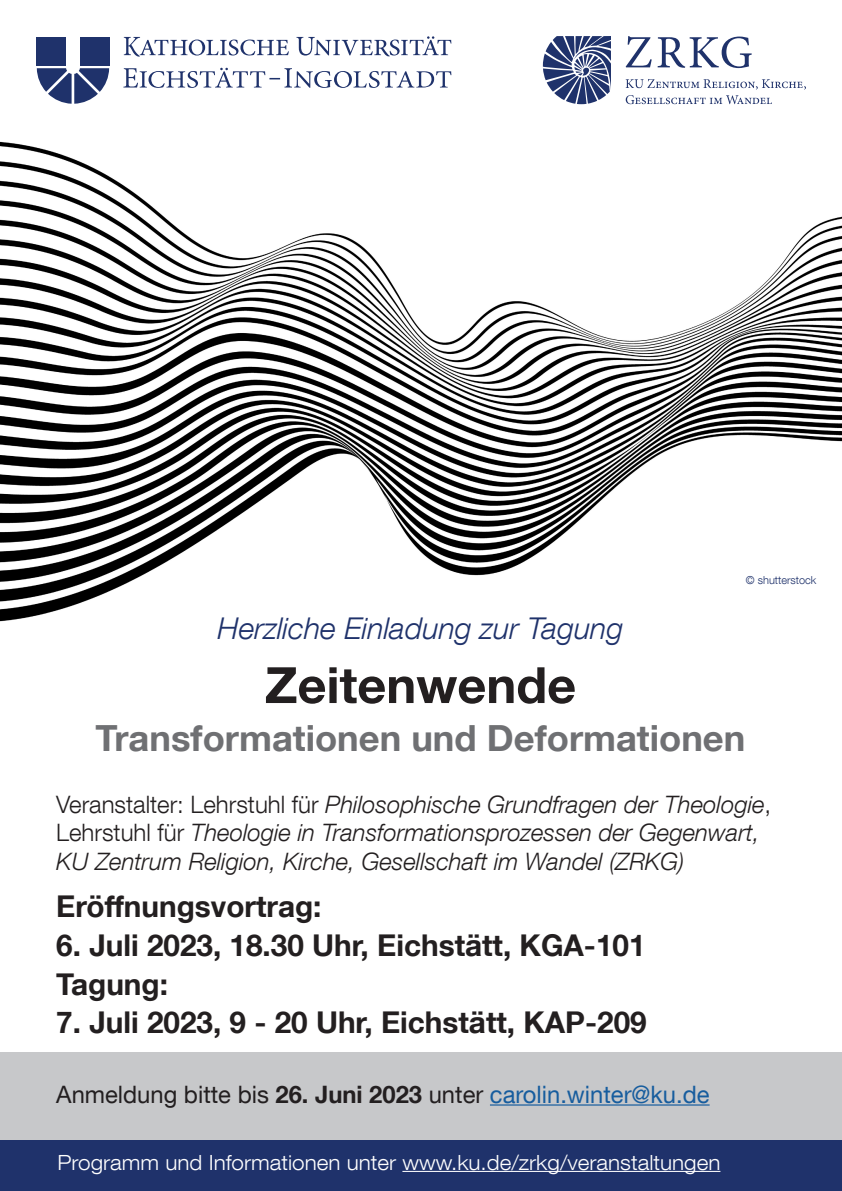
<style>
.page{position:relative;width:842px;height:1191px;background:#fff}
.page>*{position:absolute;margin:0;border:0;box-sizing:border-box;transform-origin:0 0}
.t1{font:700 50px "Helvetica Neue LT Com";color:#231f20}
.t2{font:700 36px "Helvetica Neue LT Com";color:#6f7073}
.t3{font:700 30px "Helvetica Neue LT Com";color:#231f20}
.t4{font:italic 300 30px "Helvetica Neue LT Com";color:#1f326b}
.t5{font:italic 300 24px/28.8px "Helvetica Neue LT Com";color:#231f20}
.t6{font:24px "Helvetica Neue LT Com";color:#231f20}
.t7{font:300 20.9px "Helvetica Neue LT Com";color:#fff;scale:1.07 1}
.t8{font:300 11px "Helvetica Neue LT Com";color:#1f326b}
.s1{font-style:normal}
.s2{font-weight:700}
.s3{color:#175d9e}
</style>
<div class="page">
<div style="left:0;top:1140px;width:842px;height:51px;background:#1f326b"></div>
<svg style="left:123px;top:68px;width:328px;height:20px"></svg>
<svg style="left:124px;top:36px;width:327px;height:21px"></svg>
<div style="left:37px;top:37px;width:29px;height:29px;background:#1f326b"></div>
<div style="left:80px;top:37px;width:29px;height:29px;background:#1f326b"></div>
<svg style="left:37px;top:68px;width:72px;height:36px"></svg>
<svg style="left:543px;top:36px;width:68px;height:68px"></svg>
<svg style="left:626px;top:79px;width:180px;height:25px"></svg>
<svg style="left:626px;top:36px;width:26px;height:31px"></svg>
<svg style="left:658px;top:37px;width:94px;height:31px"></svg>
<hr style="left:402px;top:1170px;width:318px;height:1px;background:#fff">
<img style="left:0;top:141px;width:842px;height:480px">
<div style="left:0;top:1052px;width:842px;height:88px;background:#c7c8ca"></div>
<hr style="left:490px;top:1104px;width:220px;height:1px;background:#175d9e">
<p class="t8" style="left:746px;top:573px;width:72px">© shutterstock</p>
<p class="t4" style="left:218px;top:610px;width:407px">Herzliche Einladung zur Tagung</p>
<p class="t1" style="left:265px;top:653px;width:313px">Zeitenwende</p>
<p class="t2" style="left:96px;top:715px;width:651px">Transformationen und Deformationen</p>
<p class="t5" style="left:56px;top:789px;width:716px"><span class="s1">Veranstalter: Lehrstuhl für</span> Philosophische Grundfragen der Theologie<span class="s1">,<br>Lehrstuhl für</span> Theologie in Transformationsprozessen der Gegenwart,</p>
<p class="t5" style="left:56px;top:847px;width:630px">KU Zentrum Religion, Kirche, Gesellschaft im Wandel (ZRKG)</p>
<p class="t3" style="left:56px;top:887px;width:267px">Eröffnungsvortrag:</p>
<p class="t3" style="left:56px;top:926px;width:591px">6. Juli 2023, 18.30 Uhr, Eichstätt, KGA-101</p>
<p class="t3" style="left:56px;top:965px;width:113px">Tagung:</p>
<p class="t3" style="left:56px;top:1003px;width:592px">7. Juli 2023, 9 - 20 Uhr, Eichstätt, KAP-209</p>
<p class="t6" style="left:56px;top:1079px;width:655px">Anmeldung bitte bis <span class="s2">26. Juni 2023</span> unter <span class="s3">carolin.winter@ku.de</span></p>
<p class="t7" style="left:57px;top:1149px;width:621px">Programm und Informationen unter www.ku.de/zrkg/veranstaltungen</p>
</div>
